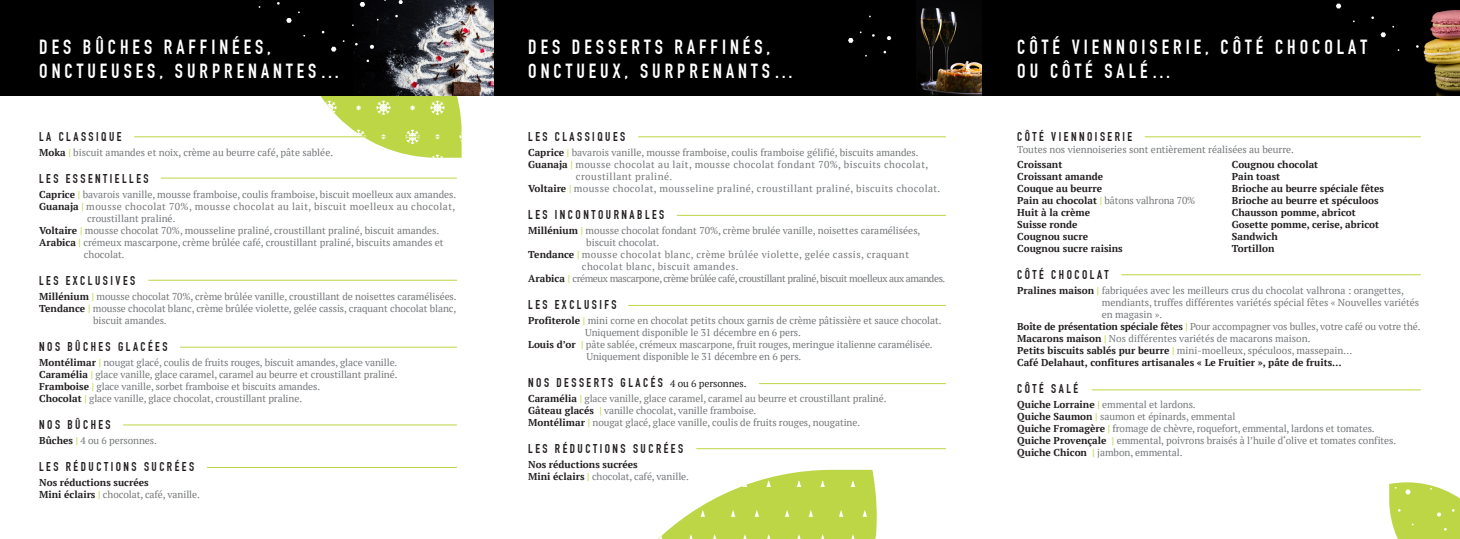
<style>
.page{position:relative;width:1460px;height:539px;background:#fff}
.page>*{position:absolute;margin:0;border:0;box-sizing:border-box;transform-origin:0 0}
.t1{font:700 20px/24px "DIN Condensed";letter-spacing:.2em;color:#fff}
.t2{font:700 12.5px "DIN Condensed";letter-spacing:.2em;color:#231f20}
.t3{font:10px/12px "PT Serif";letter-spacing:-.005em;color:#76787b}
.t4{font:700 10px/12px "PT Serif";color:#231f20}
.t5{font:10px "PT Serif";letter-spacing:.04em;color:#76787b}
.t6{font:10px "PT Serif";letter-spacing:-.04em;color:#76787b}
.s1{font-weight:700;color:#231f20}
.s2{font-weight:700;color:#bcd646}
.s3{color:#bcd646}
.s4{font-weight:400;color:#76787b}
.s5{font-family:"PT Serif";font-weight:400;font-size:10px}
</style>
<div class="page">
<svg style="left:1389px;top:482px;width:71px;height:57px"></svg>
<svg style="left:658px;top:469px;width:219px;height:70px"></svg>
<div style="left:0;top:0;width:1460px;height:95px;background:#000001"></div>
<img style="left:462px;top:0;width:31px;height:95px">
<img style="left:920px;top:7px;width:61px;height:88px">
<img style="left:1341px;top:5px;width:118px;height:90px">
<hr style="left:161px;top:178px;width:296px;height:1px;background:#bcd646">
<hr style="left:148px;top:280px;width:309px;height:1px;background:#bcd646">
<hr style="left:180px;top:347px;width:277px;height:1px;background:#bcd646">
<hr style="left:123px;top:424px;width:334px;height:1px;background:#bcd646">
<hr style="left:207px;top:467px;width:250px;height:1px;background:#bcd646">
<hr style="left:134px;top:136px;width:323px;height:1px;background:#bcd646">
<hr style="left:759px;top:383px;width:187px;height:1px;background:#bcd646">
<hr style="left:696px;top:448px;width:250px;height:1px;background:#bcd646">
<hr style="left:638px;top:136px;width:308px;height:1px;background:#bcd646">
<hr style="left:677px;top:215px;width:269px;height:1px;background:#bcd646">
<hr style="left:628px;top:305px;width:318px;height:1px;background:#bcd646">
<hr style="left:1092px;top:389px;width:329px;height:1px;background:#bcd646">
<hr style="left:1145px;top:136px;width:276px;height:1px;background:#bcd646">
<hr style="left:1121px;top:274px;width:300px;height:1px;background:#bcd646">
<svg style="left:1380px;top:32px;width:6px;height:5px"></svg>
<svg style="left:1336px;top:4px;width:5px;height:4px"></svg>
<svg style="left:286px;top:0;width:176px;height:158px"></svg>
<svg style="left:887px;top:36px;width:4px;height:4px"></svg>
<svg style="left:848px;top:38px;width:5px;height:5px"></svg>
<h1 class="t1" style="left:39px;top:35px;width:302px">DES BÛCHES RAFFINÉES,<br>ONCTUEUSES, SURPRENANTES…</h1>
<p class="t2" style="left:39px;top:129px;width:84px">LA CLASSIQUE</p>
<p class="t3" style="left:39px;top:146px;width:295px"><span class="s1">Moka</span> <span class="s2">|</span> biscuit amandes et noix, crème au beurre café, pâte sablée.</p>
<p class="t2" style="left:39px;top:171px;width:111px">LES ESSENTIELLES</p>
<p class="t3" style="left:39px;top:188px;width:419px"><span class="s1">Caprice</span> <span class="s2">|</span> bavarois vanille, mousse framboise, coulis framboise, biscuit moelleux aux amandes.</p>
<p class="t5" style="left:39px;top:200px;width:418px"><span class="s1">Guanaja</span> <span class="s2">|</span> mousse chocolat 70%, mousse chocolat au lait, biscuit moelleux au chocolat,</p>
<p class="t3" style="left:87px;top:212px;width:90px">croustillant praliné.</p>
<p class="t3" style="left:39px;top:224px;width:402px"><span class="s1">Voltaire</span> <span class="s2">|</span> mousse chocolat 70%, mousseline praliné, croustillant praliné, biscuit amandes.</p>
<p class="t3" style="left:39px;top:236px;width:406px"><span class="s1">Arabica</span> <span class="s2">|</span> crémeux mascarpone, crème brûlée café, croustillant praliné, biscuits amandes et</p>
<p class="t3" style="left:84px;top:248px;width:42px">chocolat.</p>
<p class="t2" style="left:39px;top:273px;width:98px">LES EXCLUSIVES</p>
<p class="t3" style="left:39px;top:290px;width:419px"><span class="s1">Millénium</span> <span class="s2">|</span> mousse chocolat 70%, crème brûlée vanille, croustillant de noisettes caramélisées.</p>
<p class="t3" style="left:39px;top:302px;width:419px"><span class="s1">Tendance</span> <span class="s2">|</span> mousse chocolat blanc, crème brûlée violette, gelée cassis, craquant chocolat blanc,</p>
<p class="t3" style="left:93px;top:314px;width:75px">biscuit amandes.</p>
<p class="t2" style="left:39px;top:339px;width:130px">NOS BÛCHES GLACÉES</p>
<p class="t3" style="left:39px;top:356px;width:360px"><span class="s1">Montélimar</span> <span class="s2">|</span> nougat glacé, coulis de fruits rouges, biscuit amandes, glace vanille.<br><span class="s1">Caramélia</span> <span class="s2">|</span> glace vanille, glace caramel, caramel au beurre et croustillant praliné.<br><span class="s1">Framboise</span> <span class="s2">|</span> glace vanille, sorbet framboise et biscuits amandes.<br><span class="s1">Chocolat</span> <span class="s2">|</span> glace vanille, glace chocolat, croustillant praline.</p>
<p class="t2" style="left:39px;top:417px;width:73px">NOS BÛCHES</p>
<p class="t3" style="left:39px;top:434px;width:119px"><span class="s1">Bûches</span> <span class="s2">|</span> 4 ou 6 personnes.</p>
<p class="t2" style="left:39px;top:459px;width:156px">LES RÉDUCTIONS SUCRÉES</p>
<p class="t4" style="left:39px;top:476px;width:162px">Nos réductions sucrées<br>Mini éclairs <span class="s3">|</span> <span class="s4">chocolat, café, vanille.</span></p>
<h1 class="t1" style="left:528px;top:35px;width:267px">DES DESSERTS RAFFINÉS,<br>ONCTUEUX, SURPRENANTS…</h1>
<h1 class="t1" style="left:1017px;top:35px;width:351px">CÔTÉ VIENNOISERIE, CÔTÉ CHOCOLAT<br>OU CÔTÉ SALÉ…</h1>
<p class="t2" style="left:528px;top:129px;width:98px">LES CLASSIQUES</p>
<p class="t3" style="left:528px;top:146px;width:392px"><span class="s1">Caprice</span> <span class="s2">|</span> bavarois vanille, mousse framboise, coulis framboise gélifié, biscuits amandes.</p>
<p class="t5" style="left:528px;top:158px;width:402px"><span class="s1">Guanaja</span> <span class="s2">|</span> mousse chocolat au lait, mousse chocolat fondant 70%, biscuits chocolat,</p>
<p class="t5" style="left:576px;top:170px;width:98px">croustillant praliné.</p>
<p class="t5" style="left:528px;top:182px;width:414px"><span class="s1">Voltaire</span> <span class="s2">|</span> mousse chocolat, mousseline praliné, croustillant praliné, biscuits chocolat.</p>
<p class="t2" style="left:528px;top:207px;width:138px">LES INCONTOURNABLES</p>
<p class="t3" style="left:528px;top:224px;width:394px"><span class="s1">Millénium</span> <span class="s2">|</span> mousse chocolat fondant 70%, crème brulée vanille, noisettes caramélisées,</p>
<p class="t3" style="left:586px;top:236px;width:74px">biscuit chocolat.</p>
<p class="t5" style="left:528px;top:248px;width:382px"><span class="s1">Tendance</span> <span class="s2">|</span> mousse chocolat blanc, crème brûlée violette, gelée cassis, craquant</p>
<p class="t5" style="left:582px;top:260px;width:158px">chocolat blanc, biscuit amandes.</p>
<p class="t6" style="left:528px;top:272px;width:419px"><span class="s1">Arabica</span> <span class="s2">|</span> crémeux mascarpone, crème brûlée café, croustillant praliné, biscuit moelleux aux amandes.</p>
<p class="t2" style="left:528px;top:297px;width:90px">LES EXCLUSIFS</p>
<p class="t3" style="left:528px;top:314px;width:415px"><span class="s1">Profiterole</span> <span class="s2">|</span> mini corne en chocolat petits choux garnis de crème pâtissière et sauce chocolat.</p>
<p class="t3" style="left:585px;top:326px;width:217px">Uniquement disponible le 31 décembre en 6 pers.</p>
<p class="t3" style="left:528px;top:338px;width:406px"><span class="s1">Louis d’or</span> <span class="s2">|</span> pâte sablée, crémeux mascarpone, fruit rouges, meringue italienne caramélisée.</p>
<p class="t3" style="left:586px;top:350px;width:216px">Uniquement disponible le 31 décembre en 6 pers.</p>
<p class="t2" style="left:528px;top:375px;width:220px">NOS DESSERTS GLACÉS <span class="s5">4 ou 6 personnes.</span></p>
<p class="t3" style="left:528px;top:392px;width:360px"><span class="s1">Caramélia</span> <span class="s2">|</span> glace vanille, glace caramel, caramel au beurre et croustillant praliné.<br><span class="s1">Gâteau glacés</span> <span class="s2">|</span> vanille chocolat, vanille framboise.<br><span class="s1">Montélimar</span> <span class="s2">|</span> nougat glacé, glace vanille, coulis de fruits rouges, nougatine.</p>
<p class="t2" style="left:528px;top:441px;width:156px">LES RÉDUCTIONS SUCRÉES</p>
<p class="t4" style="left:528px;top:458px;width:162px">Nos réductions sucrées<br>Mini éclairs <span class="s3">|</span> <span class="s4">chocolat, café, vanille.</span></p>
<p class="t2" style="left:1017px;top:129px;width:116px">CÔTÉ VIENNOISERIE</p>
<p class="t3" style="left:1017px;top:143px;width:278px">Toutes nos viennoiseries sont entièrement réalisées au beurre.</p>
<p class="t4" style="left:1017px;top:158px;width:180px">Croissant<br>Croissant amande<br>Couque au beurre<br>Pain au chocolat <span class="s3">|</span> <span class="s4">bâtons valhrona 70%<br></span>Huit à la crème<br>Suisse ronde<br>Cougnou sucre<br>Cougnou sucre raisins</p>
<p class="t2" style="left:1017px;top:267px;width:93px">CÔTÉ CHOCOLAT</p>
<p class="t3" style="left:1017px;top:284px;width:388px"><span class="s1">Pralines maison</span> <span class="s2">|</span> fabriquées avec les meilleurs crus du chocolat valhrona : orangettes,</p>
<p class="t3" style="left:1102px;top:296px;width:319px">mendiants, truffes différentes variétés spécial fêtes « Nouvelles variétés</p>
<p class="t3" style="left:1102px;top:308px;width:62px">en magasin ».</p>
<p class="t3" style="left:1017px;top:320px;width:405px"><span class="s1">Boîte de présentation spéciale fêtes</span> <span class="s2">|</span> Pour accompagner vos bulles, votre café ou votre thé.</p>
<p class="t3" style="left:1017px;top:332px;width:295px"><span class="s1">Macarons maison</span> <span class="s2">|</span> Nos différentes variétés de macarons maison.</p>
<p class="t3" style="left:1017px;top:344px;width:337px"><span class="s1">Petits biscuits sablés pur beurre</span> <span class="s2">|</span> mini-moelleux, spéculoos, massepain…</p>
<p class="t4" style="left:1017px;top:356px;width:326px">Café Delahaut, confitures artisanales « Le Fruitier », pâte de fruits…</p>
<p class="t2" style="left:1017px;top:381px;width:62px">CÔTÉ SALÉ</p>
<p class="t3" style="left:1017px;top:398px;width:381px"><span class="s1">Quiche Lorraine</span> <span class="s2">|</span> emmental et lardons.<br><span class="s1">Quiche Saumon</span> <span class="s2">|</span> saumon et épinards, emmental<br><span class="s1">Quiche Fromagère</span> <span class="s2">|</span> fromage de chèvre, roquefort, emmental, lardons et tomates.<br><span class="s1">Quiche Provençale</span> <span class="s2">|</span> emmental, poivrons braisés à l’huile d‘olive et tomates confites.<br><span class="s1">Quiche Chicon</span> <span class="s2">|</span> jambon, emmental.</p>
<p class="t4" style="left:1232px;top:158px;width:154px">Cougnou chocolat<br>Pain toast<br>Brioche au beurre spéciale fêtes<br>Brioche au beurre et spéculoos<br>Chausson pomme, abricot<br>Gosette pomme, cerise, abricot<br>Sandwich<br>Tortillon</p>
</div>
